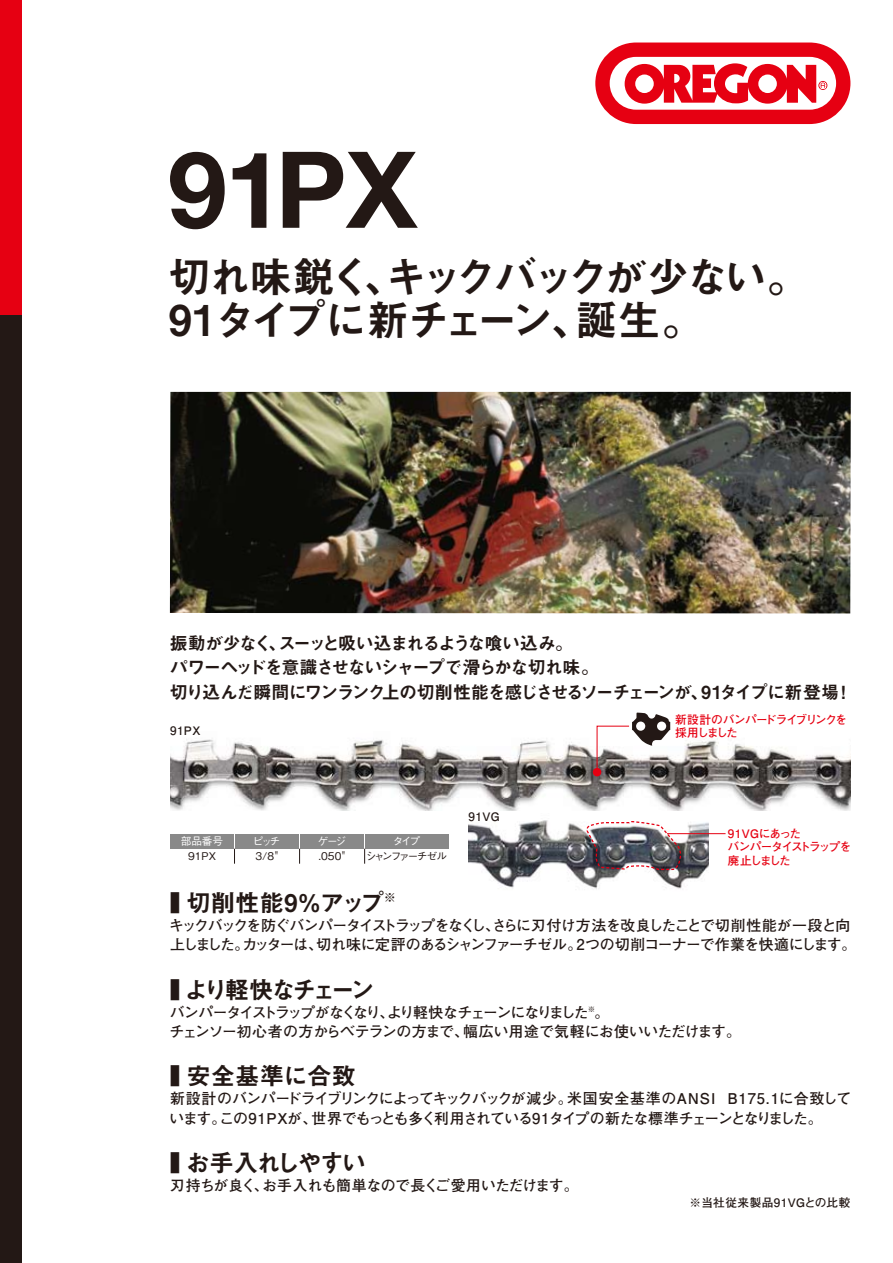
<style>
.page{position:relative;width:893px;height:1263px;background:#fff}
.page>*{position:absolute;margin:0;border:0;box-sizing:border-box;transform-origin:0 0}
.t1{font:700 106.35px "Helvetica Neue";color:#231815}
.t2{font:42.45px/43.7px "Midashi Go Pro MB31";letter-spacing:-.09em;color:#231815}
.t3{font:24.45px "Midashi Go Pro MB31";color:#231815;scale:.4 1}
.t4{font:24.45px "Midashi Go Pro MB31";letter-spacing:-.175em;color:#231815;scale:.4 1}
.t5{font:24.45px "Midashi Go Pro MB31";letter-spacing:-.095em;color:#231815;scale:.4 1}
.t6{font:18px/24.5px "Midashi Go Pro MB31";letter-spacing:-.09em;color:#231815}
.t7{font:700 14.85px/19.2px "Futo Go B101 Pro";letter-spacing:-.06em;color:#231815}
.t8{font:700 14.85px "Futo Go B101 Pro";letter-spacing:-.03em;color:#231815}
.t9{font:700 11.7px/13.8px "Futo Go B101 Pro";letter-spacing:-.115em;color:#e60012}
.t10{font:700 11.7px "Futo Go B101 Pro";letter-spacing:.04em;color:#231815}
.t11{font:500 10.65px "Gothic BBB Pro";letter-spacing:-.11em;color:#231815}
.t12{font:500 10.65px "Gothic BBB Pro";letter-spacing:-.205em;color:#fff}
.t13{font:500 10.65px "Gothic BBB Pro";letter-spacing:-.185em;color:#231815}
</style>
<div class="page">
<img style="left:170px;top:392px;width:681px;height:221px">
<svg style="left:595px;top:43px;width:255px;height:81px"></svg>
<div style="left:0;top:0;width:21px;height:316px;background:#e60012"></div>
<div style="left:0;top:316px;width:21px;height:947px;background:#231815"></div>
<div style="left:170px;top:834px;width:64px;height:15px;background:#898989"></div>
<div style="left:235px;top:834px;width:64px;height:15px;background:#898989"></div>
<div style="left:300px;top:834px;width:64px;height:15px;background:#898989"></div>
<div style="left:365px;top:834px;width:84px;height:15px;background:#898989"></div>
<svg style="left:234px;top:849px;width:1px;height:15px"></svg>
<svg style="left:299px;top:849px;width:1px;height:15px"></svg>
<svg style="left:364px;top:849px;width:1px;height:15px"></svg>
<img style="left:170px;top:739px;width:680px;height:72px">
<svg style="left:596px;top:712px;width:74px;height:61px"></svg>
<img style="left:469px;top:820px;width:239px;height:69px">
<hr style="left:667px;top:833px;width:59px;height:1px;background:#e60012">
<div style="left:593px;top:768px;width:8px;height:8px;background:#e60012;border-radius:50%"></div>
<svg style="left:585px;top:820px;width:97px;height:51px"></svg>
<p class="t1" style="left:168px;top:124px;width:251px">91PX</p>
<p class="t2" style="left:169px;top:250px;width:642px">切れ味鋭く、キックバックが少ない。<br>91タイプに新チェーン、誕生。</p>
<p class="t6" style="left:170px;top:629px;width:684px">振動が少なく、スーッと吸い込まれるような喰い込み。<br>パワーヘッドを意識させないシャープで滑らかな切れ味。<br>切り込んだ瞬間にワンランク上の切削性能を感じさせるソーチェーンが、91タイプに新登場！</p>
<p class="t9" style="left:675px;top:711px;width:174px">新設計のバンパードライブリンクを</p>
<p class="t10" style="left:170px;top:721px;width:32px">91PX</p>
<p class="t9" style="left:675px;top:724px;width:64px">採用しました</p>
<p class="t12" style="left:181px;top:832px;width:44px">部品番号</p>
<p class="t11" style="left:188px;top:848px;width:29px">91PX</p>
<p class="t12" style="left:253px;top:832px;width:29px">ピッチ</p>
<p class="t11" style="left:256px;top:848px;width:24px">3/8"</p>
<p class="t12" style="left:318px;top:832px;width:30px">ゲージ</p>
<p class="t11" style="left:319px;top:848px;width:28px">.050"</p>
<p class="t12" style="left:393px;top:832px;width:29px">タイプ</p>
<p class="t13" style="left:366px;top:848px;width:83px">シャンファーチゼル</p>
<p class="t10" style="left:469px;top:807px;width:33px">91VG</p>
<p class="t9" style="left:728px;top:825px;width:125px">91VGにあった<br>バンパータイストラップを廃止しました</p>
<p class="t3" style="left:170px;top:883px;width:566px">■ 切削性能9％アップ<sup>※</sup></p>
<p class="t7" style="left:169px;top:914px;width:689px">キックバックを防ぐバンパータイストラップをなくし、さらに刃付け方法を改良したことで切削性能が一段と向上しました。カッターは、切れ味に定評のあるシャンファーチゼル。2つの切削コーナーで作業を快適にします。</p>
<p class="t4" style="left:170px;top:970px;width:514px">■ より軽快なチェーン</p>
<p class="t7" style="left:170px;top:1000px;width:573px">バンパータイストラップがなくなり、より軽快なチェーンになりました<sup>※</sup>。<br>チェンソー初心者の方からベテランの方まで、幅広い用途で気軽にお使いいただけます。</p>
<p class="t3" style="left:170px;top:1056px;width:467px">■ 安全基準に合致</p>
<p class="t7" style="left:170px;top:1087px;width:683px">新設計のバンパードライブリンクによってキックバックが減少。米国安全基準のANSI B175.1に合致しています。この91PXが、世界でもっとも多く利用されている91タイプの新たな標準チェーンとなりました。</p>
<p class="t5" style="left:170px;top:1143px;width:492px">■ お手入れしやすい</p>
<p class="t8" style="left:170px;top:1174px;width:410px">刃持ちが良く、お手入れも簡単なので長くご愛用いただけます。</p>
<p class="t10" style="left:689px;top:1193px;width:162px">※当社従来製品91VGとの比較</p>
</div>
